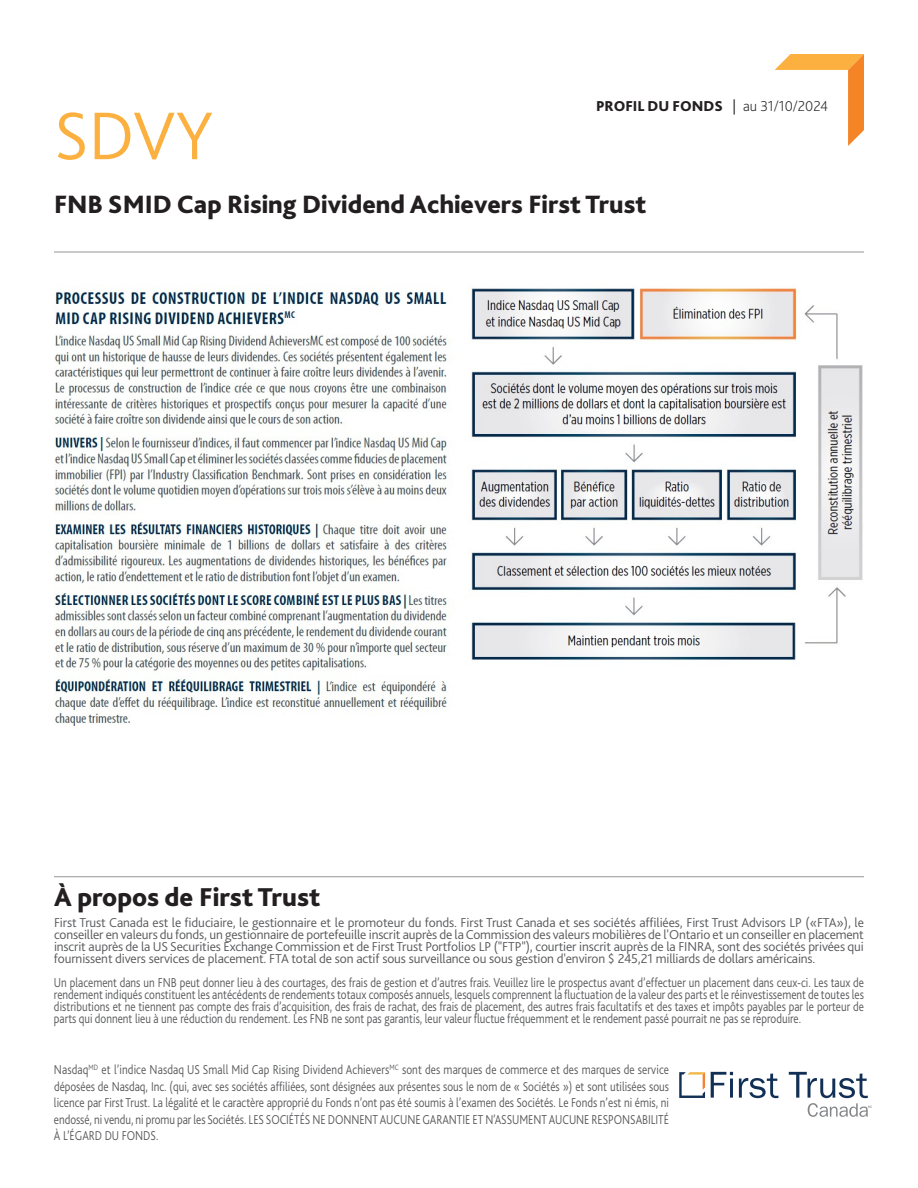
<style>
.page{position:relative;width:918px;height:1188px;background:#fff}
.page>*{position:absolute;margin:0;border:0;box-sizing:border-box;transform-origin:0 0}
.t1{font:300 70.5px "Bliss 2";color:#fbb03f}
.t2{font:800 27px "Bliss 2";color:#231f20}
.t3{font:800 26.25px "Bliss 2";color:#231f20}
.t4{font:800 15px "Bliss 2";color:#231f20}
.t5{font:300 13.5px/16.5px "Bliss 2";letter-spacing:-.005em;color:#57585a;text-align:justify;scale:.83 1}
.t6{font:300 13.5px/12px "Bliss 2";letter-spacing:-.005em;color:#57585a;text-align:justify}
.s1{font-weight:300}
.s2{font-weight:200}
</style>
<div class="page">
<hr style="left:54px;top:252px;width:810px;height:1px;background:#939598">
<svg style="left:775px;top:54px;width:89px;height:92px"></svg>
<hr style="left:54px;top:876px;width:810px;height:1px;background:#939598">
<svg style="left:679px;top:1072px;width:26px;height:26px"></svg>
<svg style="left:711px;top:1072px;width:22px;height:26px"></svg>
<svg style="left:739px;top:1073px;width:39px;height:25px"></svg>
<svg style="left:789px;top:1072px;width:83px;height:45px"></svg>
<img style="left:54px;top:287px;width:809px;height:439px">
<p class="t1" style="left:54px;top:109px;width:161px">SDVY</p>
<p class="t4" style="left:596px;top:100px;width:234px">PROFIL DU FONDS <span class="s1">|</span> <span class="s2">au 31/10/2024</span></p>
<p class="t3" style="left:54px;top:194px;width:594px">FNB SMID Cap Rising Dividend Achievers First Trust</p>
<p class="t2" style="left:54px;top:887px;width:268px">À propos de First Trust</p>
<p class="t6" style="left:54px;top:918px;width:812px">First Trust Canada est le fiduciaire, le gestionnaire et le promoteur du fonds. First Trust Canada et ses sociétés affiliées, First Trust Advisors LP («FTA»), le conseiller en valeurs du fonds, un gestionnaire de portefeuille inscrit auprès de la Commission des valeurs mobilières de l'Ontario et un conseiller en placement inscrit auprès de la US Securities Exchange Commission et de First Trust Portfolios LP ("FTP"), courtier inscrit auprès de la FINRA, sont des sociétés privées qui fournissent divers services de placement. FTA total de son actif sous surveillance ou sous gestion d'environ $ 245,21 milliards de dollars américains.</p>
<p class="t5" style="left:54px;top:978px;width:977px;line-height:12px">Un placement dans un FNB peut donner lieu à des courtages, des frais de gestion et d’autres frais. Veuillez lire le prospectus avant d’effectuer un placement dans ceux-ci. Les taux de rendement indiqués constituent les antécédents de rendements totaux composés annuels, lesquels comprennent la fluctuation de la valeur des parts et le réinvestissement de toutes les distributions et ne tiennent pas compte des frais d’acquisition, des frais de rachat, des frais de placement, des autres frais facultatifs et des taxes et impôts payables par le porteur de parts qui donnent lieu à une réduction du rendement. Les FNB ne sont pas garantis, leur valeur fluctue fréquemment et le rendement passé pourrait ne pas se reproduire.</p>
<p class="t5" style="left:54px;top:1063px;width:743px">Nasdaq<sup>MD</sup> et l’indice Nasdaq US Small Mid Cap Rising Dividend Achievers<sup>MC</sup> sont des marques de commerce et des marques de service déposées de Nasdaq, Inc. (qui, avec ses sociétés affiliées, sont désignées aux présentes sous le nom de « Sociétés ») et sont utilisées sous licence par First Trust. La légalité et le caractère approprié du Fonds n’ont pas été soumis à l’examen des Sociétés. Le Fonds n’est ni émis, ni endossé, ni vendu, ni promu par les Sociétés. LES SOCIÉTÉS NE DONNENT AUCUNE GARANTIE ET N’ASSUMENT AUCUNE RESPONSABILITÉ À L’ÉGARD DU FONDS.</p>
</div>
